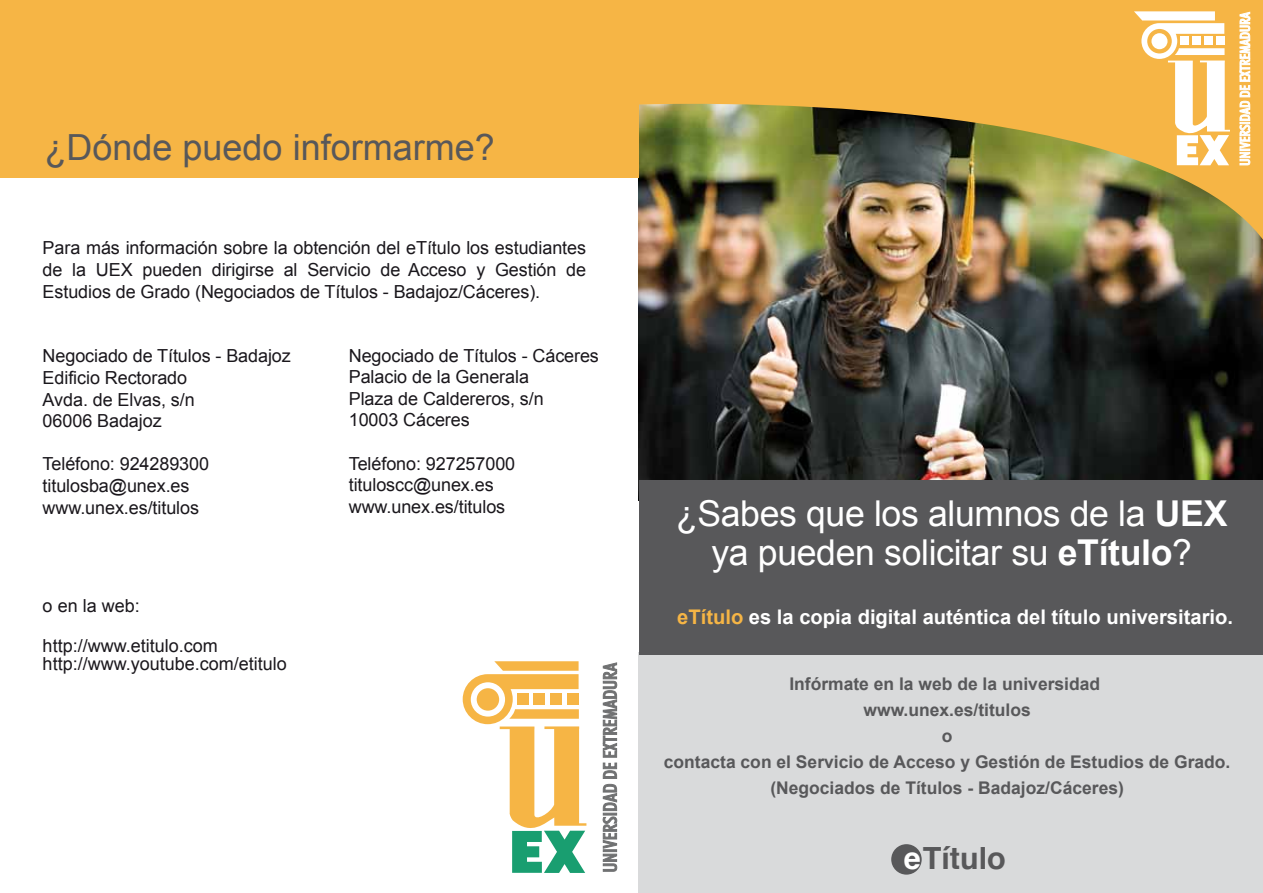
<style>
.page{position:relative;width:1263px;height:893px;background:#fff}
.page>*{position:absolute;margin:0;border:0;box-sizing:border-box;transform-origin:0 0}
.t1{font:36px "Arial";color:#58585a}
.t2{font:35.7px/38.7px "Arial";letter-spacing:-.01em;color:#fff;text-align:center}
.t3{font:700 30.6px "Helvetica";color:#58585a}
.t4{font:700 20.1px "Arial";color:#fff}
.t5{font:18px/21.6px "Arial";letter-spacing:-.005em;color:#1a171c}
.t6{font:700 17.55px/25.8px "Arial";color:#58585a;text-align:center}
.s1{font-weight:700}
.s2{color:#f6b545}
.s3{color:#fff}
</style>
<div class="page">
<img style="left:639px;top:272px;width:624px;height:208px">
<div style="left:0;top:0;width:639px;height:177px;background:#f6b545"></div>
<div style="left:639px;top:652px;width:624px;height:241px;background:#d9dadb"></div>
<img style="left:638px;top:0;width:625px;height:272px">
<svg style="left:1134px;top:11px;width:96px;height:154px"></svg>
<svg style="left:1147px;top:29px;width:25px;height:24px"></svg>
<div style="left:1151px;top:33px;width:16px;height:16px;background:#fff;border-radius:50%"></div>
<div style="left:639px;top:480px;width:624px;height:175px;background:#58585a"></div>
<svg style="left:1239px;top:12px;width:11px;height:153px"></svg>
<div style="left:891px;top:844px;width:31px;height:31px;background:#58585a;border-radius:50%"></div>
<svg style="left:463px;top:661px;width:123px;height:212px"></svg>
<div style="left:471px;top:682px;width:34px;height:35px;background:#fff;border-radius:50%"></div>
<div style="left:477px;top:688px;width:22px;height:23px;background:#f6b545;border-radius:50%"></div>
<svg style="left:602px;top:662px;width:16px;height:210px"></svg>
<h1 class="t1" style="left:45px;top:123px;width:452px">¿Dónde puedo informarme?</h1>
<p class="t5" style="left:43px;top:237px;width:545px;text-align:justify">Para más información sobre la obtención del eTítulo los estudiantes de la UEX pueden dirigirse al Servicio de Acceso y Gestión de Estudios de Grado (Negociados de Títulos - Badajoz/Cáceres).</p>
<p class="t5" style="left:43px;top:345px;width:250px">Negociado de Títulos - Badajoz<br>Edificio Rectorado<br>Avda. de Elvas, s/n<br>06006 Badajoz</p>
<p class="t5" style="left:43px;top:453px;width:168px">Teléfono: 924289300 titulosba@unex.es www.unex.es/titulos</p>
<p class="t5" style="left:43px;top:595px;width:99px">o en la web:</p>
<p class="t5" style="left:43px;top:636px;width:246px;line-height:18.1px">http://www.etitulo.com http://www.youtube.com/etitulo</p>
<p class="t5" style="left:349px;top:345px;width:252px">Negociado de Títulos - Cáceres<br>Palacio de la Generala<br>Plaza de Caldereros, s/n<br>10003 Cáceres</p>
<p class="t5" style="left:349px;top:453px;width:168px">Teléfono: 927257000 tituloscc@unex.es www.unex.es/titulos</p>
<h2 class="t2" style="left:676px;top:495px;width:553px">¿Sabes que los alumnos de la <span class="s1">UEX </span>ya pueden solicitar su <span class="s1">eTítulo</span>?</h2>
<p class="t4" style="left:677px;top:603px;width:557px"><span class="s2">eTítulo</span> es la copia digital auténtica del título universitario.</p>
<p class="t6" style="left:664px;top:672px;width:568px">Infórmate en la web de la universidad<br>www.unex.es/titulos<br>o<br>contacta con el Servicio de Acceso y Gestión de Estudios de Grado. (Negociados de Títulos - Badajoz/Cáceres)</p>
<h3 class="t3" style="left:904px;top:834px;width:104px"><span class="s3">e</span>Título</h3>
</div>
